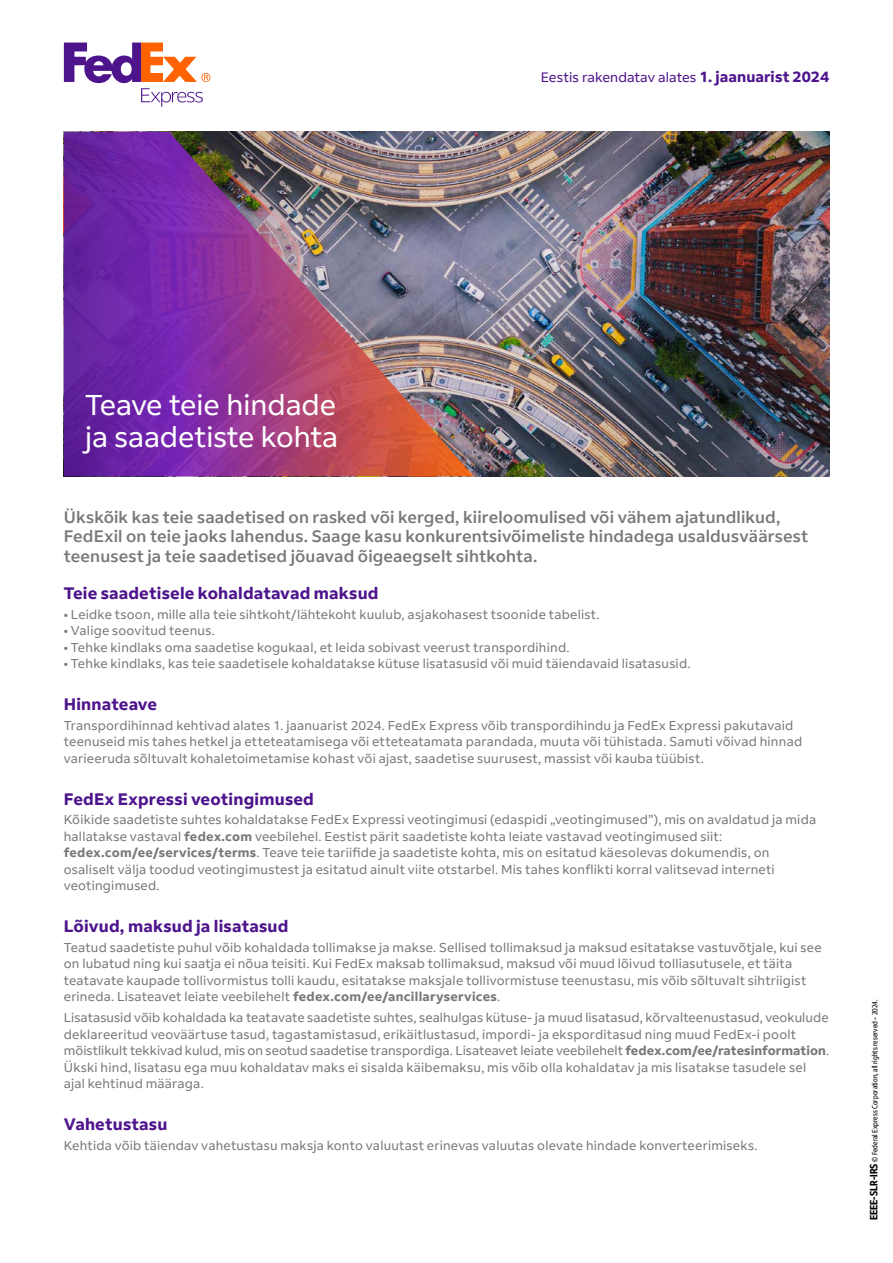
<style>
.page{position:relative;width:893px;height:1263px;background:#fff}
.page>*{position:absolute;margin:0;border:0;box-sizing:border-box;transform-origin:0 0}
.PC22_TITRE_BANDEAU{font:28.5px/31.5px "Fed Ex Sans";color:#fff}
.PC22_INTRO{font:500 16.5px/19.5px "Fed Ex Sans";letter-spacing:.01em;color:#77787b}
.PC22_TITRE_PARAGRAPHE{font:700 16.5px "Fed Ex Sans";letter-spacing:.01em;color:#4d148c}
.PC22_RATES_APPLICABLE{font:13.5px "Fed Ex Sans";letter-spacing:.005em;color:#4d148c}
.PC22_PARAGRAPHE{font:12.75px/16.5px "Fed Ex Sans";letter-spacing:.015em;color:#77787b}
.PC22_PARA_SANS_ESP{font:12.75px "Fed Ex Sans";letter-spacing:.015em;color:#77787b}
.t1{font:condensed 7.5px "Fed Ex Sans";color:#000}
.s1{font-weight:700;font-size:15px}
.s2{font-weight:700}
.s3{font-weight:700;font-size:10.5px}
</style>
<div class="page">
<svg style="left:64px;top:43px;width:146px;height:64px"></svg>
<img style="left:474px;top:132px;width:355px;height:344px">
<img style="left:64px;top:132px;width:410px;height:344px">
<p class="PC22_RATES_APPLICABLE" style="left:541px;top:70px;width:290px">Eestis rakendatav alates <span class="s1">1. jaanuarist 2024</span></p>
<p class="PC22_TITRE_BANDEAU" style="left:85px;top:389px;width:255px">Teave teie hindade ja saadetiste kohta</p>
<p class="PC22_INTRO" style="left:64px;top:507px;width:746px">Ükskõik kas teie saadetised on rasked või kerged, kiireloomulised või vähem ajatundlikud,<br>FedExil on teie jaoks lahendus. Saage kasu konkurentsivõimeliste hindadega usaldusväärsest teenusest ja teie saadetised jõuavad õigeaegselt sihtkohta.</p>
<p class="PC22_TITRE_PARAGRAPHE" style="left:64px;top:584px;width:316px">Teie saadetisele kohaldatavad maksud</p>
<p class="PC22_PARA_SANS_ESP" style="left:64px;top:607px;width:537px">• Leidke tsoon, mille alla teie sihtkoht/lähtekoht kuulub, asjakohasest tsoonide tabelist.</p>
<p class="PC22_PARA_SANS_ESP" style="left:64px;top:623px;width:153px">• Valige soovitud teenus.</p>
<p class="PC22_PARA_SANS_ESP" style="left:64px;top:640px;width:507px">• Tehke kindlaks oma saadetise kogukaal, et leida sobivast veerust transpordihind.</p>
<p class="PC22_PARAGRAPHE" style="left:64px;top:656px;width:628px">• Tehke kindlaks, kas teie saadetisele kohaldatakse kütuse lisatasusid või muid täiendavaid lisatasusid.</p>
<p class="PC22_TITRE_PARAGRAPHE" style="left:64px;top:695px;width:95px">Hinnateave</p>
<p class="PC22_PARAGRAPHE" style="left:64px;top:717px;width:740px">Transpordihinnad kehtivad alates 1. jaanuarist 2024. FedEx Express võib transpordihindu ja FedEx Expressi pakutavaid teenuseid mis tahes hetkel ja etteteatamisega või etteteatamata parandada, muuta või tühistada. Samuti võivad hinnad varieeruda sõltuvalt kohaletoimetamise kohast või ajast, saadetise suurusest, massist või kauba tüübist.</p>
<p class="PC22_TITRE_PARAGRAPHE" style="left:64px;top:789px;width:252px">FedEx Expressi veotingimused</p>
<p class="PC22_PARAGRAPHE" style="left:64px;top:812px;width:754px">Kõikide saadetiste suhtes kohaldatakse FedEx Expressi veotingimusi (edaspidi „veotingimused”), mis on avaldatud ja mida hallatakse vastaval <span class="s2">fedex.com</span> veebilehel. Eestist pärit saadetiste kohta leiate vastavad veotingimused siit: <span class="s2">fedex.com/ee/services/terms</span>. Teave teie tariifide ja saadetiste kohta, mis on esitatud käesolevas dokumendis, on osaliselt välja toodud veotingimustest ja esitatud ainult viite otstarbel. Mis tahes konflikti korral valitsevad interneti veotingimused.</p>
<p class="PC22_TITRE_PARAGRAPHE" style="left:64px;top:917px;width:226px">Lõivud, maksud ja lisatasud</p>
<p class="PC22_PARAGRAPHE" style="left:64px;top:939px;width:759px">Teatud saadetiste puhul võib kohaldada tollimakse ja makse. Sellised tollimaksud ja maksud esitatakse vastuvõtjale, kui see on lubatud ning kui saatja ei nõua teisiti. Kui FedEx maksab tollimaksud, maksud või muud lõivud tolliasutusele, et täita teatavate kaupade tollivormistus tolli kaudu, esitatakse maksjale tollivormistuse teenustasu, mis võib sõltuvalt sihtriigist erineda. Lisateavet leiate veebilehelt <span class="s2">fedex.com/ee/ancillaryservices</span>.</p>
<p class="PC22_PARAGRAPHE" style="left:64px;top:1009px;width:767px">Lisatasusid võib kohaldada ka teatavate saadetiste suhtes, sealhulgas kütuse- ja muud lisatasud, kõrvalteenustasud, veokulude deklareeritud veoväärtuse tasud, tagastamistasud, erikäitlustasud, impordi- ja eksporditasud ning muud FedEx-i poolt mõistlikult tekkivad kulud, mis on seotud saadetise transpordiga. Lisateavet leiate veebilehelt <span class="s2">fedex.com/ee/ratesinformation</span>.<br>Ükski hind, lisatasu ega muu kohaldatav maks ei sisalda käibemaksu, mis võib olla kohaldatav ja mis lisatakse tasudele sel ajal kehtinud määraga.</p>
<p class="PC22_TITRE_PARAGRAPHE" style="left:64px;top:1115px;width:105px">Vahetustasu</p>
<p class="PC22_PARAGRAPHE" style="left:64px;top:1137px;width:695px">Kehtida võib täiendav vahetustasu maksja konto valuutast erinevas valuutas olevate hindade konverteerimiseks.</p>
<p class="t1" style="left:870px;top:1220px;width:223px;rotate:-90deg"><span class="s3">EEEE-SLR-IRS</span> © Federal Express Corporation, all rights reserved – 2024.</p>
</div>
